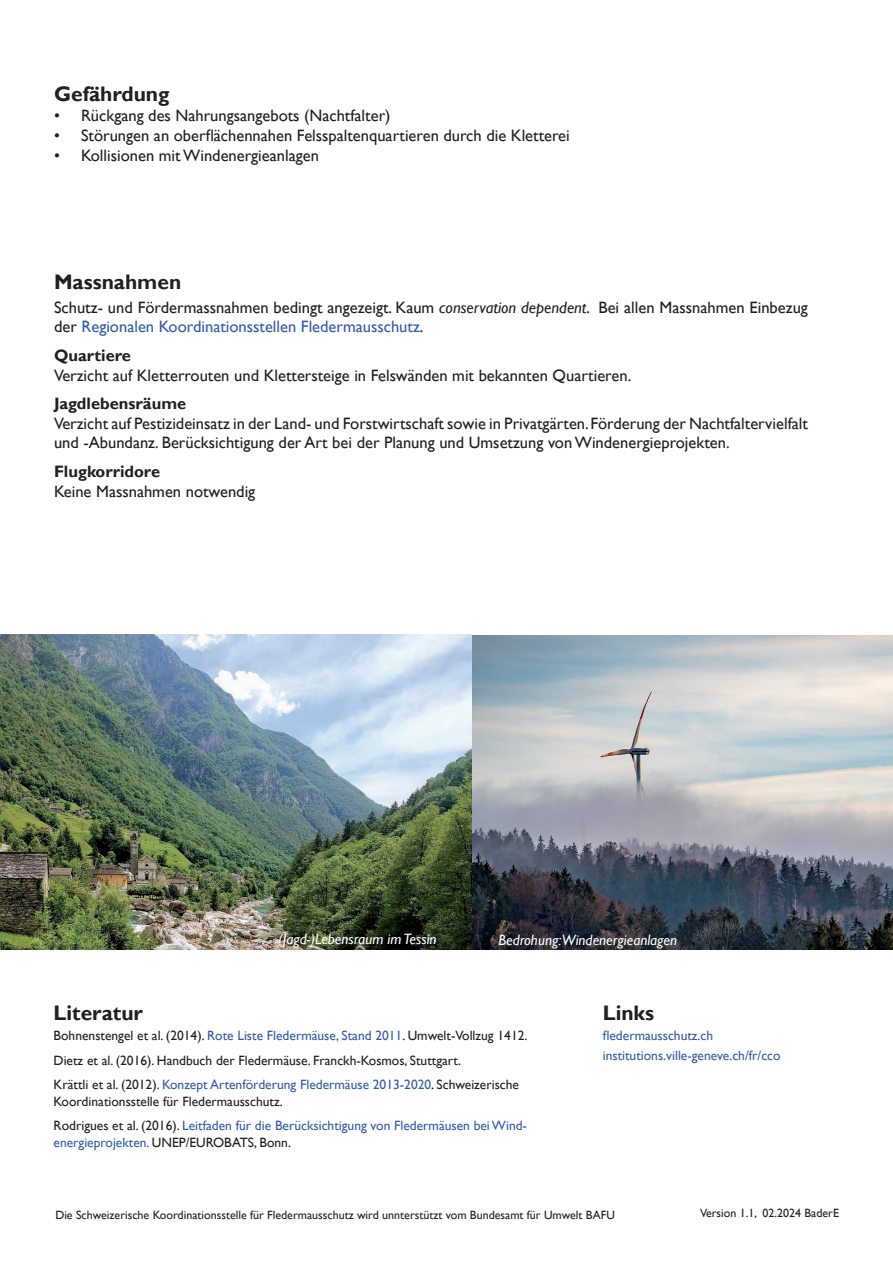
<style>
.page{position:relative;width:893px;height:1263px;background:#fff}
.page>*{position:absolute;margin:0;border:0;box-sizing:border-box;transform-origin:0 0}
.t1{font:700 21px "Gill Sans";color:#231f20}
.t2{font:16.5px/19.8px "Gill Sans";color:#231f20}
.t3{font:700 16.5px "Gill Sans";color:#231f20}
.t4{font:italic 15px "Gill Sans";color:#fff}
.t5{font:13.5px/24.8px "Gill Sans";color:#231f20}
.t6{font:13.5px/20.4px "Gill Sans";color:#345ca9}
.t7{font:12px "Gill Sans";color:#231f20}
.s1{font-style:italic}
.s2{color:#345ca9}
.s3{color:#000}
</style>
<div class="page">
<img style="left:463px;top:635px;width:430px;height:315px">
<img style="left:0;top:635px;width:472px;height:314px">
<p class="t1" style="left:54px;top:82px;width:117px">Gefährdung</p>
<p class="t2" style="left:54px;top:106px;width:338px">• Rückgang des Nahrungsangebots (Nachtfalter)</p>
<p class="t2" style="left:54px;top:126px;width:517px">• Störungen an oberflächennahen Felsspaltenquartieren durch die Kletterei</p>
<p class="t2" style="left:54px;top:146px;width:266px">• Kollisionen mit Windenergieanlagen</p>
<p class="t1" style="left:54px;top:269px;width:129px">Massnahmen</p>
<p class="t2" style="left:54px;top:297px;width:755px">Schutz- und Fördermassnahmen bedingt angezeigt. Kaum <span class="s1">conservation dependent</span>. Bei allen Massnahmen Einbezug der <span class="s2">Regionalen Koordinationsstellen Fledermausschutz</span>.</p>
<p class="t3" style="left:54px;top:345px;width:78px">Quartiere</p>
<p class="t2" style="left:54px;top:365px;width:579px">Verzicht auf Kletterrouten und Klettersteige in Felswänden mit bekannten Quartieren.</p>
<p class="t3" style="left:54px;top:393px;width:134px">Jagdlebensräume</p>
<p class="t2" style="left:54px;top:413px;width:755px">Verzicht auf Pestizideinsatz in der Land- und Forstwirtschaft sowie in Privatgärten. Förderung der Nachtfaltervielfalt und -Abundanz. Berücksichtigung der Art bei der Planung und Umsetzung von Windenergieprojekten.</p>
<p class="t3" style="left:54px;top:461px;width:108px">Flugkorridore</p>
<p class="t2" style="left:54px;top:481px;width:203px">Keine Massnahmen notwendig</p>
<p class="t4" style="left:279px;top:930px;width:160px">(Jagd-)Lebensraum im Tessin</p>
<p class="t4" style="left:499px;top:931px;width:180px">Bedrohung:Windenergieanlagen</p>
<p class="t1" style="left:54px;top:1000px;width:91px">Literatur</p>
<p class="t5" style="left:54px;top:1023px;width:475px">Bohnenstengel et al. (2014). <span class="s2">Rote Liste Fledermäuse, Stand 2011</span>. Umwelt-Vollzug 1412.<br>Dietz et al. (2016). Handbuch der Fledermäuse. Franckh-Kosmos, Stuttgart.<br>Krättli et al. (2012). <span class="s2">Konzept Artenförderung Fledermäuse 2013-2020</span><span class="s3">.</span> Schweizerische</p>
<p class="t5" style="left:54px;top:1089px;width:475px">Koordinationsstelle für Fledermausschutz.<br>Rodrigues et al. (2016). <span class="s2">Leitfaden für die Berücksichtigung von Fledermäusen bei Wind-</span></p>
<p class="t5" style="left:54px;top:1130px;width:239px"><span class="s2">energieprojekten.</span> UNEP/EUROBATS, Bonn.</p>
<p class="t1" style="left:603px;top:1000px;width:53px">Links</p>
<p class="t6" style="left:603px;top:1025px;width:179px">fledermausschutz.ch institutions.ville-geneve.ch/fr/cco</p>
<p class="t7" style="left:55px;top:1208px;width:561px">Die Schweizerische Koordinationsstelle für Fledermausschutz wird unnterstützt vom Bundesamt für Umwelt BAFU</p>
<p class="t7" style="left:700px;top:1206px;width:140px">Version 1.1, 02.2024 BaderE</p>
</div>
